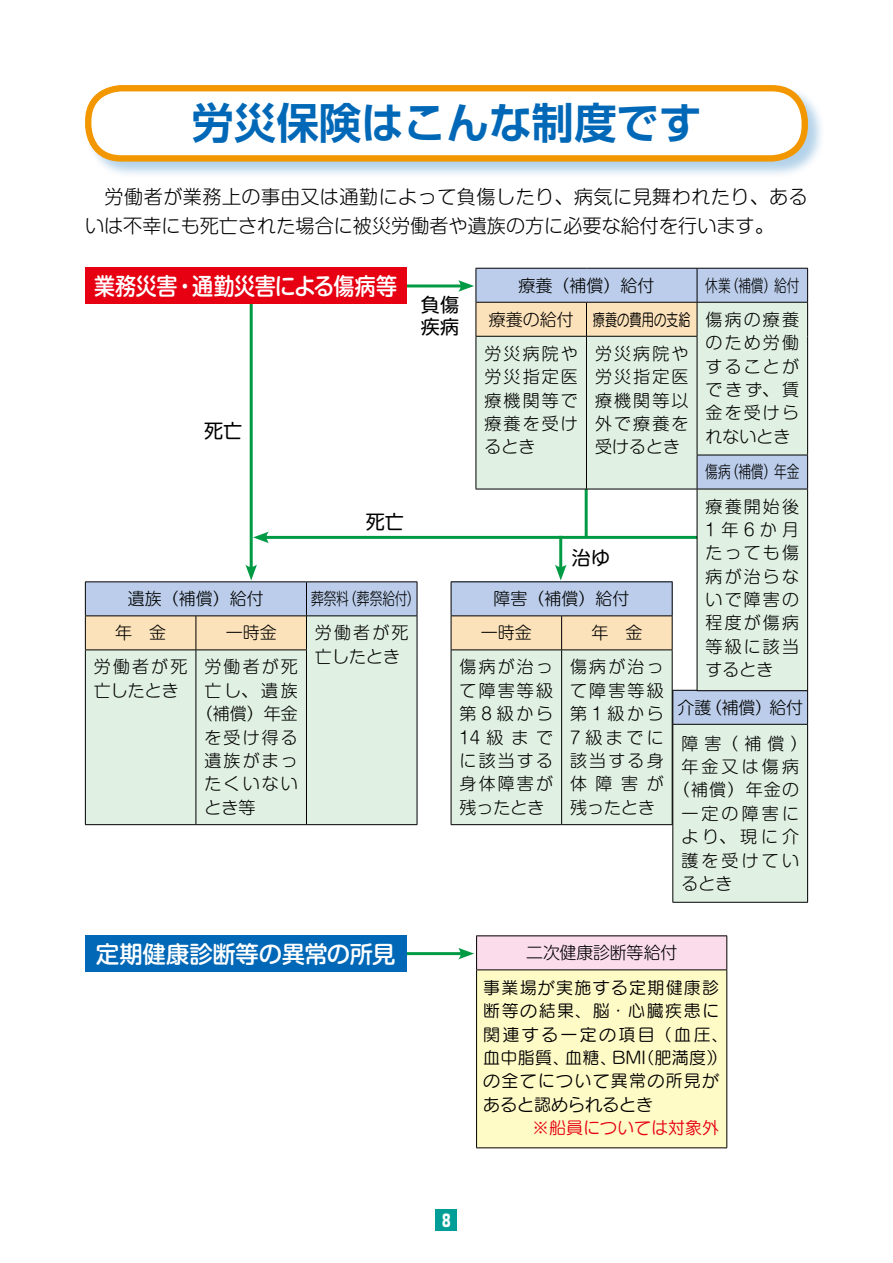
<style>
.page{position:relative;width:893px;height:1263px;background:#fff}
.page>*{position:absolute;margin:0;border:0;box-sizing:border-box;transform-origin:0 0}
.t1{font:700 42.45px "Shin Go Pro De";color:#0068b7}
.t2{font:500 23.4px "Shin M Go Pro";letter-spacing:-.015em;color:#fff;scale:.9 1}
.t3{font:500 23.4px "Shin M Go Pro";letter-spacing:-.015em;color:#fff}
.t4{font:300 19.2px/28.7px "Shin M Go Pro";color:#000}
.t5{font:19.2px/21.3px "Shin M Go Pro";color:#000}
.t6{font:300 16.95px/23.4px "Shin M Go Pro";letter-spacing:.125em;color:#000;text-align:justify}
.t7{font:16.95px/23.4px "Seurat Pro M";letter-spacing:.075em;color:#000}
.t8{font:300 16.95px/34px "Shin M Go Pro";letter-spacing:.125em;color:#000;scale:.75 1}
.t9{font:300 16.95px/23.4px "Shin M Go Pro";letter-spacing:.06em;color:#000}
.t10{font:16.95px "Seurat Pro M";color:#e60012}
.t11{font:300 16.95px "Shin M Go Pro";letter-spacing:-.015em;color:#000}
.t12{font:16.95px "Seurat Pro M";color:#000;scale:.72 1}
.t13{font:700 16.95px "Shin Go Pro";color:#fff}
</style>
<div class="page">
<div style="left:436px;top:1210px;width:21px;height:21px;background:#009e96"></div>
<hr style="left:250px;top:293px;width:3px;height:277px;background:#094">
<hr style="left:263px;top:536px;width:445px;height:3px;background:#094">
<svg style="left:253px;top:531px;width:16px;height:12px"></svg>
<hr style="left:398px;top:284px;width:66px;height:3px;background:#094">
<svg style="left:458px;top:280px;width:16px;height:12px"></svg>
<hr style="left:398px;top:952px;width:66px;height:3px;background:#094">
<svg style="left:458px;top:948px;width:16px;height:11px"></svg>
<div style="left:85px;top:85px;width:740px;height:94px;background:#0068b7;opacity:.3"></div>
<div style="left:88px;top:88px;width:717px;height:70px;background:#fff;border-radius:33px"></div>
<div style="left:85px;top:85px;width:723px;height:77px;border:6px solid #f39700;border-radius:33px"></div>
<svg style="left:86px;top:564px;width:331px;height:260px;background:#deeae0"></svg>
<hr style="left:85px;top:650px;width:1px;height:174px;background:#000">
<hr style="left:196px;top:650px;width:1px;height:174px;background:#000">
<hr style="left:85px;top:824px;width:111px;height:1px;background:#000">
<hr style="left:196px;top:824px;width:110px;height:1px;background:#000">
<hr style="left:85px;top:581px;width:111px;height:1px;background:#000">
<hr style="left:85px;top:582px;width:1px;height:33px;background:#000">
<hr style="left:196px;top:581px;width:110px;height:1px;background:#000">
<hr style="left:306px;top:581px;width:111px;height:1px;background:#000">
<hr style="left:306px;top:582px;width:1px;height:33px;background:#000">
<hr style="left:417px;top:582px;width:1px;height:33px;background:#000">
<hr style="left:85px;top:615px;width:111px;height:1px;background:#000">
<hr style="left:85px;top:616px;width:1px;height:33px;background:#000">
<hr style="left:85px;top:649px;width:111px;height:1px;background:#000">
<hr style="left:196px;top:615px;width:110px;height:1px;background:#000">
<hr style="left:196px;top:616px;width:1px;height:33px;background:#000">
<hr style="left:196px;top:649px;width:111px;height:1px;background:#000">
<hr style="left:306px;top:615px;width:111px;height:1px;background:#000">
<hr style="left:306px;top:616px;width:1px;height:33px;background:#000">
<hr style="left:417px;top:616px;width:1px;height:34px;background:#000">
<hr style="left:306px;top:650px;width:1px;height:174px;background:#000">
<hr style="left:417px;top:650px;width:1px;height:174px;background:#000">
<hr style="left:306px;top:824px;width:111px;height:1px;background:#000">
<div style="left:451px;top:582px;width:221px;height:34px;background:#bbcdea"></div>
<div style="left:452px;top:616px;width:220px;height:208px;background:#e0f0e2"></div>
<hr style="left:451px;top:616px;width:1px;height:33px;background:#000">
<hr style="left:451px;top:649px;width:111px;height:1px;background:#000">
<hr style="left:451px;top:650px;width:1px;height:174px;background:#000">
<hr style="left:451px;top:824px;width:111px;height:1px;background:#000">
<hr style="left:561px;top:650px;width:1px;height:174px;background:#000">
<hr style="left:562px;top:824px;width:110px;height:1px;background:#000">
<hr style="left:451px;top:581px;width:111px;height:1px;background:#000">
<hr style="left:451px;top:582px;width:1px;height:33px;background:#000">
<hr style="left:451px;top:615px;width:111px;height:1px;background:#000">
<div style="left:673px;top:690px;width:135px;height:34px;background:#bbcdea"></div>
<div style="left:673px;top:724px;width:135px;height:178px;background:#e0f0e2"></div>
<hr style="left:672px;top:725px;width:1px;height:177px;background:#000">
<hr style="left:807px;top:725px;width:1px;height:177px;background:#000">
<hr style="left:672px;top:902px;width:136px;height:1px;background:#000">
<hr style="left:672px;top:691px;width:1px;height:33px;background:#000">
<hr style="left:807px;top:691px;width:1px;height:33px;background:#000">
<hr style="left:672px;top:724px;width:136px;height:1px;background:#000">
<div style="left:477px;top:936px;width:250px;height:34px;background:#fadcea"></div>
<div style="left:477px;top:970px;width:250px;height:178px;background:#fffbc7"></div>
<hr style="left:476px;top:935px;width:251px;height:1px;background:#000">
<hr style="left:476px;top:936px;width:1px;height:33px;background:#000">
<hr style="left:726px;top:936px;width:1px;height:33px;background:#000">
<hr style="left:476px;top:969px;width:251px;height:1px;background:#000">
<hr style="left:476px;top:970px;width:1px;height:177px;background:#000">
<hr style="left:726px;top:970px;width:1px;height:177px;background:#000">
<hr style="left:476px;top:1147px;width:251px;height:1px;background:#000">
<div style="left:477px;top:269px;width:330px;height:33px;background:#bbcdea"></div>
<svg style="left:476px;top:303px;width:331px;height:388px;fill:#e0f0e2"></svg>
<hr style="left:476px;top:303px;width:1px;height:33px;background:#000">
<hr style="left:586px;top:303px;width:1px;height:33px;background:#000">
<hr style="left:476px;top:336px;width:110px;height:1px;background:#000">
<hr style="left:476px;top:337px;width:1px;height:118px;background:#000">
<hr style="left:476px;top:455px;width:1px;height:34px;background:#000">
<hr style="left:476px;top:489px;width:110px;height:1px;background:#000">
<hr style="left:586px;top:336px;width:111px;height:1px;background:#000">
<hr style="left:586px;top:337px;width:1px;height:118px;background:#000">
<hr style="left:586px;top:455px;width:1px;height:34px;background:#000">
<hr style="left:586px;top:489px;width:111px;height:1px;background:#000">
<hr style="left:697px;top:303px;width:1px;height:33px;background:#000">
<hr style="left:807px;top:303px;width:1px;height:33px;background:#000">
<hr style="left:697px;top:337px;width:1px;height:118px;background:#000">
<hr style="left:807px;top:336px;width:1px;height:119px;background:#000">
<hr style="left:697px;top:489px;width:1px;height:201px;background:#000">
<hr style="left:807px;top:489px;width:1px;height:201px;background:#000">
<hr style="left:697px;top:690px;width:111px;height:1px;background:#000">
<hr style="left:476px;top:268px;width:110px;height:1px;background:#000">
<hr style="left:476px;top:269px;width:1px;height:33px;background:#000">
<hr style="left:586px;top:268px;width:111px;height:1px;background:#000">
<hr style="left:476px;top:302px;width:110px;height:1px;background:#000">
<hr style="left:586px;top:302px;width:111px;height:1px;background:#000">
<hr style="left:697px;top:268px;width:111px;height:1px;background:#000">
<hr style="left:697px;top:269px;width:1px;height:33px;background:#000">
<hr style="left:807px;top:269px;width:1px;height:33px;background:#000">
<hr style="left:697px;top:302px;width:111px;height:1px;background:#000">
<hr style="left:697px;top:455px;width:111px;height:1px;background:#000">
<hr style="left:697px;top:455px;width:1px;height:34px;background:#000">
<hr style="left:807px;top:455px;width:1px;height:34px;background:#000">
<hr style="left:697px;top:489px;width:111px;height:1px;background:#000">
<div style="left:85px;top:268px;width:321px;height:36px;background:#e60012"></div>
<div style="left:85px;top:935px;width:321px;height:37px;background:#0068b7"></div>
<div style="left:587px;top:303px;width:108px;height:32px;background:#fce2ba"></div>
<h1 class="t1" style="left:191px;top:88px;width:512px">労災保険はこんな制度です</h1>
<p class="t4" style="left:85px;top:180px;width:724px">　労働者が業務上の事由又は通勤によって負傷したり、病気に見舞われたり、あるいは不幸にも死亡された場合に被災労働者や遺族の方に必要な給付を行います。</p>
<h2 class="t2" style="left:94px;top:267px;width:338px">業務災害・通勤災害による傷病等</h2>
<p class="t5" style="left:204px;top:418px;width:40px">死亡</p>
<p class="t5" style="left:366px;top:509px;width:40px">死亡</p>
<p class="t6" style="left:128px;top:585px;width:138px">遺族（補償）給付</p>
<p class="t8" style="left:311px;top:580px;width:146px">葬祭料（葬祭給付）</p>
<p class="t6" style="left:115px;top:619px;width:53px">年　金</p>
<p class="t6" style="left:226px;top:619px;width:53px">一時金</p>
<p class="t9" style="left:315px;top:619px;width:95px">労働者が死亡したとき</p>
<p class="t9" style="left:94px;top:653px;width:95px">労働者が死亡したとき</p>
<p class="t6" style="left:204px;top:653px;width:95px">労働者が死</p>
<p class="t6" style="left:204px;top:677px;width:95px">亡し、遺族</p>
<p class="t6" style="left:196px;top:700px;width:104px">（補償）年金</p>
<p class="t6" style="left:204px;top:723px;width:95px">を受け得る</p>
<p class="t6" style="left:204px;top:747px;width:95px">遺族がまっ</p>
<p class="t6" style="left:204px;top:770px;width:95px">たくいない</p>
<p class="t6" style="left:204px;top:794px;width:53px">とき等</p>
<p class="t5" style="left:421px;top:292px;width:40px">負傷疾病</p>
<p class="t6" style="left:518px;top:272px;width:138px">療養（補償）給付</p>
<p class="t8" style="left:705px;top:266px;width:127px">休業（補償）給付</p>
<p class="t6" style="left:489px;top:306px;width:87px">療養の給付</p>
<p class="t6" style="left:706px;top:306px;width:95px;text-indent:-106px">療養の費用 傷病の療養のため労働することができず、賃金を受けられないとき</p>
<p class="t12" style="left:593px;top:308px;width:138px">療養の費用の支給</p>
<p class="t6" style="left:484px;top:340px;width:95px">労災病院や労災指定医療機関等で療養を受けるとき</p>
<p class="t6" style="left:595px;top:340px;width:95px">労災病院や労災指定医療機関等以外で療養を受けるとき</p>
<p class="t5" style="left:572px;top:545px;width:40px">治ゆ</p>
<p class="t6" style="left:481px;top:580px;width:150px;line-height:34px;text-indent:13px">障害（補償）給付一時金</p>
<p class="t6" style="left:591px;top:619px;width:53px">年　金</p>
<p class="t6" style="left:460px;top:653px;width:95px">傷病が治って障害等級第8級から14級までに該当する身体障害が残ったとき</p>
<p class="t6" style="left:570px;top:653px;width:95px">傷病が治って障害等級第1級から7級までに該当する身体障害が残ったとき</p>
<p class="t8" style="left:705px;top:453px;width:127px">傷病（補償）年金療養開始後</p>
<p class="t6" style="left:706px;top:516px;width:95px">1年6か月たっても傷病が治らないで障害の程度が傷病等級に該当するとき</p>
<p class="t6" style="left:677px;top:687px;width:132px;line-height:35.8px">介護（補償）給付障害（補償）</p>
<p class="t6" style="left:681px;top:753px;width:119px">年金又は傷病</p>
<p class="t6" style="left:673px;top:776px;width:128px">（補償）年金の</p>
<p class="t6" style="left:681px;top:800px;width:119px">一定の障害に</p>
<p class="t6" style="left:681px;top:823px;width:119px">より、現に介</p>
<p class="t6" style="left:681px;top:846px;width:119px">護を受けてい</p>
<p class="t6" style="left:681px;top:870px;width:53px">るとき</p>
<h2 class="t3" style="left:96px;top:935px;width:301px">定期健康診断等の異常の所見</h2>
<p class="t11" style="left:526px;top:939px;width:153px">二次健康診断等給付</p>
<p class="t7" style="left:483px;top:975px;width:246px">事業場が実施する定期健康診断等の結果、脳・心臓疾患に関連する一定の項目（血圧、血中脂質、血糖、BMI（肥満度））の全てについて異常の所見があると認められるとき</p>
<p class="t10" style="left:532px;top:1117px;width:189px">※船員については対象外</p>
<p class="t6" style="left:485px;top:1045px;width:235px;text-indent:18px">中脂質、血糖、肥満）の全てについて異常の所見があると認められるとき</p>
<p class="t13" style="left:442px;top:1207px;width:10px">8</p>
</div>
